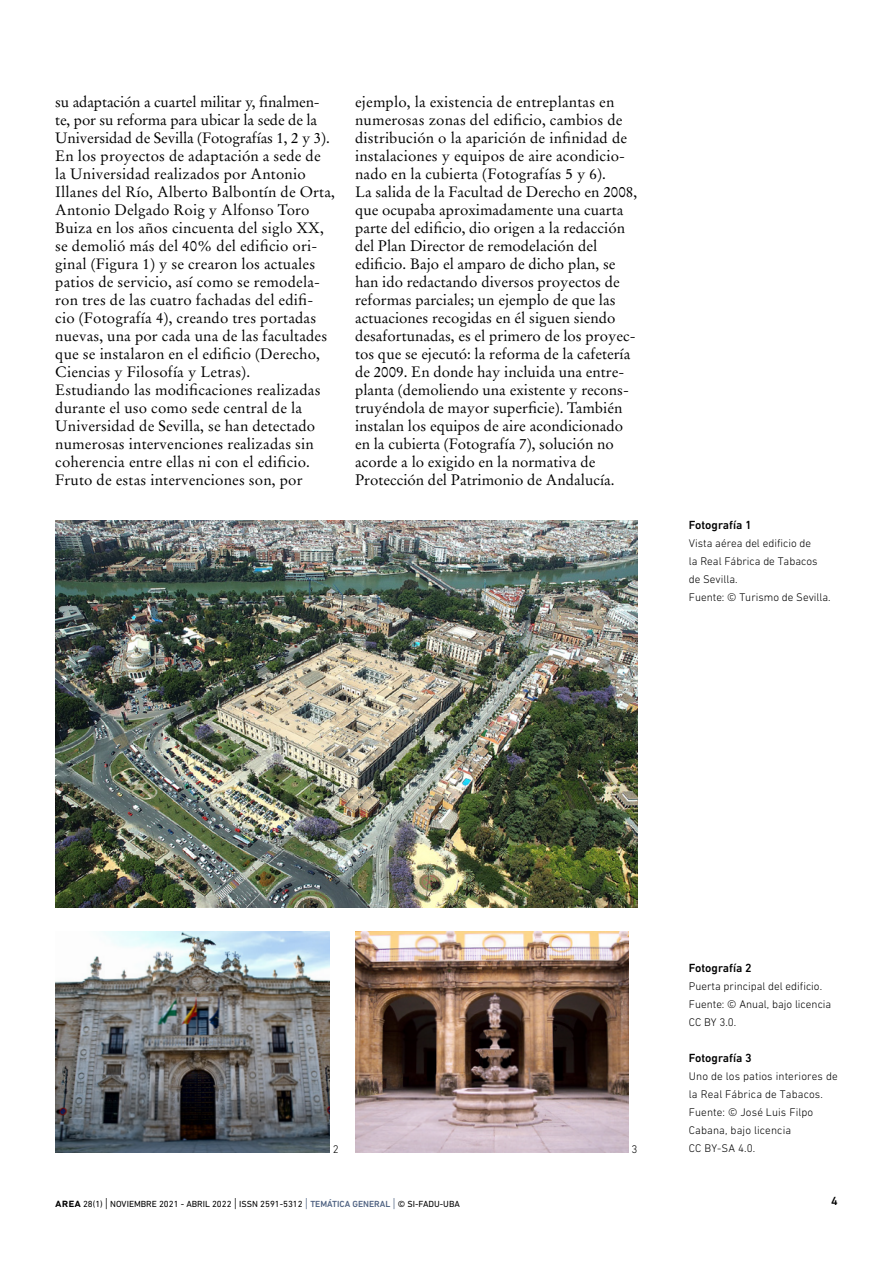
<style>
.page{position:relative;width:893px;height:1263px;background:#fff}
.page>*{position:absolute;margin:0;border:0;box-sizing:border-box;transform-origin:0 0}
._23__Texto_principal{font:15px/18px "Stempel Garamond LT Std";letter-spacing:.01em;color:#000}
._23__Texto_principal-2{font:15px/18px "Stempel Garamond LT Std";letter-spacing:-.01em;color:#000}
._32__Titulo_Figuras{font:500 12px "DIN Next LT Pro";color:#000}
._33__Epígrafe{font:300 11.25px/18px "DIN Next LT Pro";color:#000}
._32__Titulo_Figuras-2{font:300 11.25px/18px "DIN Next LT Pro";letter-spacing:.01em;color:#000}
.t1{font:9px "DIN Next LT Pro";color:#000}
.s1{font-weight:500;font-size:12px}
.s2{font-weight:300;font-size:13.5px}
.s3{font-weight:300;font-size:13.5px;color:#4f6282}
.s4{font-weight:500;color:#4f6282}
</style>
<div class="page">
<img style="left:55px;top:520px;width:583px;height:387px">
<img style="left:55px;top:931px;width:275px;height:221px">
<img style="left:355px;top:931px;width:273px;height:221px">
<p class="_23__Texto_principal-2" style="left:55px;top:93px;width:276px">su adaptación a cuartel militar y, finalmen&shy;te, por su reforma para ubicar la sede de la<br>Universidad de Sevilla (Fotografías 1, 2 y 3).</p>
<p class="_23__Texto_principal" style="left:55px;top:147px;width:281px">En los proyectos de adaptación a sede de la Universidad realizados por Antonio Illanes del Río, Alberto Balbontín de Orta, Antonio Delgado Roig y Alfonso Toro Buiza en los años cincuenta del siglo XX, se demolió más del 40% del edificio ori&shy;ginal (Figura 1) y se crearon los actuales patios de servicio, así como se remodela&shy;ron tres de las cuatro fachadas del edifi&shy;cio (Fotografía 4), creando tres portadas nuevas, una por cada una de las facultades que se instalaron en el edificio (Derecho, Ciencias y Filosofía y Letras).</p>
<p class="_23__Texto_principal" style="left:55px;top:381px;width:267px">Estudiando las modificaciones realizadas durante el uso como sede central de la Universidad de Sevilla, se han detectado numerosas intervenciones realizadas sin coherencia entre ellas ni con el edificio.<br>Fruto de estas intervenciones son, por</p>
<p class="_23__Texto_principal" style="left:355px;top:93px;width:274px">ejemplo, la existencia de entreplantas en numerosas zonas del edificio, cambios de distribución o la aparición de infinidad de instalaciones y equipos de aire acondicio&shy;nado en la cubierta (Fotografías 5 y 6).</p>
<p class="_23__Texto_principal" style="left:355px;top:183px;width:284px">La salida de la Facultad de Derecho en 2008, que ocupaba aproximadamente una cuarta parte del edificio, dio origen a la redacción del Plan Director de remodelación del edificio. Bajo el amparo de dicho plan, se han ido redactando diversos proyectos de reformas parciales; un ejemplo de que las actuaciones recogidas en él siguen siendo desafortunadas, es el primero de los proyec&shy;tos que se ejecutó: la reforma de la cafetería de 2009. En donde hay incluida una entre&shy;planta (demoliendo una existente y recons&shy;truyéndola de mayor superficie). También instalan los equipos de aire acondicionado en la cubierta (Fotografía 7), solución no acorde a lo exigido en la normativa de Protección del Patrimonio de Andalucía.</p>
<p class="_32__Titulo_Figuras" style="left:689px;top:518px;width:64px">Fotografía 1</p>
<p class="_33__Epígrafe" style="left:689px;top:534px;width:124px">Vista aérea del edificio de</p>
<p class="_33__Epígrafe" style="left:689px;top:552px;width:130px">la Real Fábrica de Tabacos</p>
<p class="_33__Epígrafe" style="left:689px;top:570px;width:50px">de Sevilla.</p>
<p class="_33__Epígrafe" style="left:689px;top:588px;width:143px">Fuente: © Turismo de Sevilla.</p>
<p class="_32__Titulo_Figuras" style="left:689px;top:960px;width:64px">Fotografía 2</p>
<p class="_33__Epígrafe" style="left:689px;top:976px;width:135px">Puerta principal del edificio.</p>
<p class="_33__Epígrafe" style="left:689px;top:994px;width:144px">Fuente: © Anual, bajo licencia<br>CC BY 3.0.</p>
<p class="_32__Titulo_Figuras" style="left:689px;top:1050px;width:64px">Fotografía 3</p>
<p class="_32__Titulo_Figuras-2" style="left:689px;top:1066px;width:150px">Uno de los patios interiores de la Real Fábrica de Tabacos.</p>
<p class="_32__Titulo_Figuras-2" style="left:689px;top:1102px;width:126px">Fuente: © José Luis Filpo<br>Cabana, bajo licencia</p>
<p class="_33__Epígrafe" style="left:333px;top:1140px;width:7px">2</p>
<p class="_33__Epígrafe" style="left:631px;top:1140px;width:7px">3</p>
<p class="_32__Titulo_Figuras-2" style="left:689px;top:1138px;width:68px">CC BY-SA 4.0.</p>
<p class="t1" style="left:55px;top:1198px;width:406px"><span class="s1">area</span> 28(1) <span class="s2">|</span> NOVIEMBRE 2021 - ABRIL 2022 <span class="s2">|</span> ISSN 2591-5312 <span class="s3">|</span> <span class="s4">TEMÁTICA GENERAL</span> <span class="s3">|</span> © SI-FADU-UBA</p>
<p class="_32__Titulo_Figuras" style="left:831px;top:1194px;width:8px">4</p>
</div>
